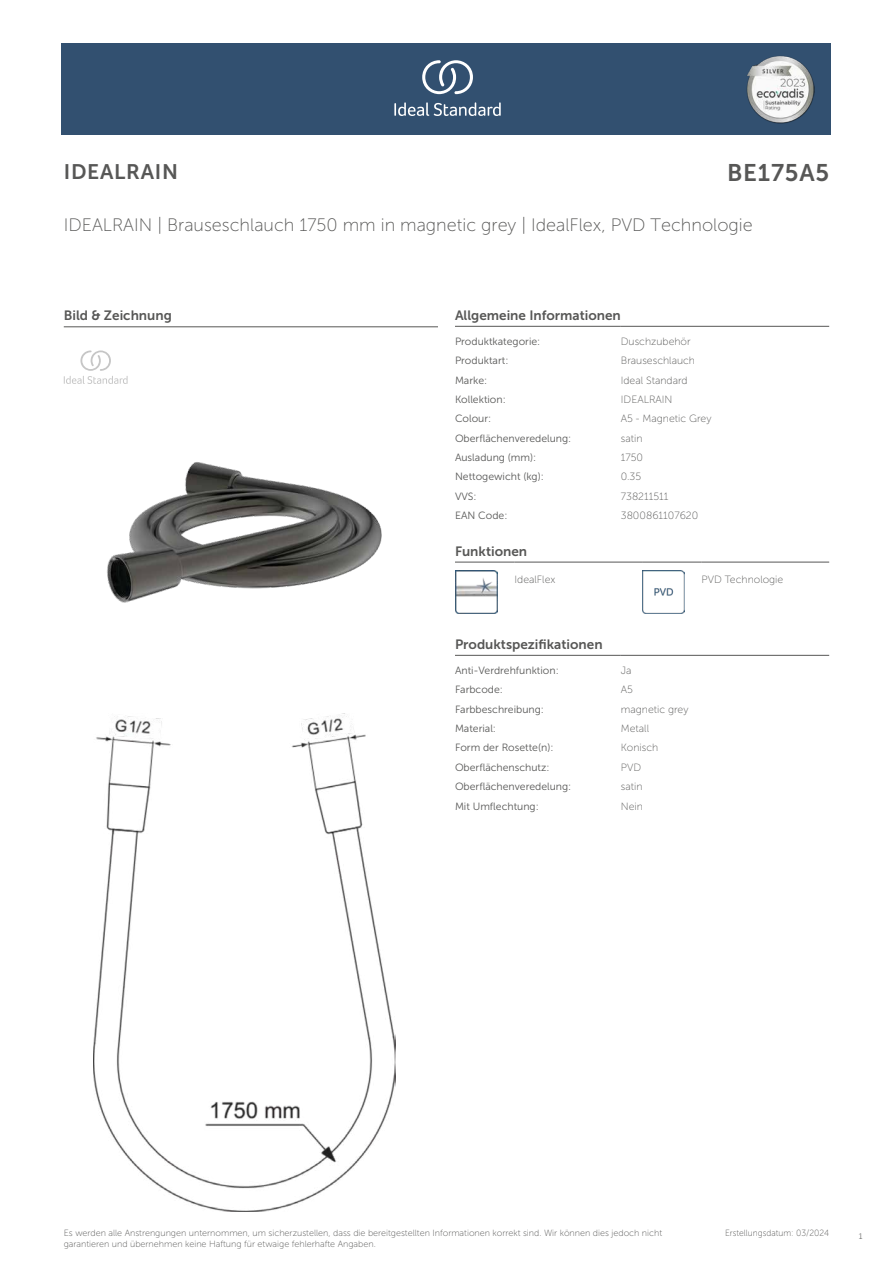
<style>
.page{position:relative;width:893px;height:1263px;background:#fff}
.page>*{position:absolute;margin:0;border:0;box-sizing:border-box;transform-origin:0 0}
.t1{font:24px "Museo Sans 700";letter-spacing:.035em;color:#575756}
.t2{font:21px "Museo Sans 700";letter-spacing:.035em;color:#575756}
.t3{font:18px "Museo Sans 100";color:#575756}
.t4{font:13.5px "Museo Sans 700";color:#575756}
.t5{font:10.5px "Museo Sans 300";color:#575756}
.t6{font:10.5px "Museo Sans 100";color:#575756}
.t7{font:9px/10.8px "Museo Sans 100";color:#575756}
.t8{font:9px "Museo Sans 100";color:#575756;scale:.95 1}
.t9{font:300 9px "Calibri";color:#575756;scale:.95 1}
</style>
<div class="page">
<div style="left:62px;top:43px;width:769px;height:91px;background:#325070"></div>
<hr style="left:455px;top:326px;width:166px;height:1px;background:#575756">
<hr style="left:621px;top:326px;width:208px;height:1px;background:#575756">
<hr style="left:455px;top:562px;width:59px;height:1px;background:#575756">
<hr style="left:514px;top:562px;width:128px;height:1px;background:#575756">
<hr style="left:642px;top:562px;width:60px;height:1px;background:#575756">
<hr style="left:702px;top:562px;width:127px;height:1px;background:#575756">
<img style="left:455px;top:571px;width:42px;height:42px">
<img style="left:642px;top:571px;width:43px;height:42px">
<hr style="left:455px;top:655px;width:166px;height:1px;background:#575756">
<hr style="left:621px;top:655px;width:208px;height:1px;background:#575756">
<img style="left:93px;top:716px;width:303px;height:495px">
<hr style="left:64px;top:327px;width:374px;height:1px;background:#575756">
<svg style="left:64px;top:350px;width:64px;height:34px"></svg>
<img style="left:107px;top:462px;width:275px;height:141px">
<svg style="left:394px;top:102px;width:107px;height:14px"></svg>
<svg style="left:422px;top:60px;width:51px;height:34px"></svg>
<img style="left:746px;top:56px;width:68px;height:67px">
<h2 class="t2" style="left:64px;top:160px;width:116px">IDEALRAIN</h2>
<h1 class="t1" style="left:727px;top:160px;width:104px">BE175A5</h1>
<h3 class="t3" style="left:64px;top:215px;width:690px">IDEALRAIN | Brauseschlauch 1750 mm in magnetic grey | IdealFlex, PVD Technologie</h3>
<p class="t4" style="left:64px;top:308px;width:110px">Bild &amp; Zeichnung</p>
<p class="t4" style="left:455px;top:308px;width:167px">Allgemeine Informationen</p>
<p class="t5" style="left:455px;top:336px;width:87px">Produktkategorie:</p>
<p class="t6" style="left:621px;top:336px;width:71px">Duschzubehör</p>
<p class="t5" style="left:455px;top:355px;width:55px">Produktart:</p>
<p class="t6" style="left:621px;top:355px;width:76px">Brauseschlauch</p>
<p class="t5" style="left:455px;top:374px;width:34px">Marke:</p>
<p class="t6" style="left:621px;top:374px;width:68px">Ideal Standard</p>
<p class="t5" style="left:455px;top:394px;width:52px">Kollektion:</p>
<p class="t6" style="left:621px;top:394px;width:53px">IDEALRAIN</p>
<p class="t5" style="left:455px;top:413px;width:38px">Colour:</p>
<p class="t6" style="left:621px;top:413px;width:92px">A5 - Magnetic Grey</p>
<p class="t5" style="left:455px;top:432px;width:118px">Oberflächenveredelung:</p>
<p class="t6" style="left:621px;top:433px;width:23px">satin</p>
<p class="t5" style="left:455px;top:452px;width:83px">Ausladung (mm):</p>
<p class="t6" style="left:621px;top:452px;width:24px">1750</p>
<p class="t5" style="left:455px;top:471px;width:90px">Nettogewicht (kg):</p>
<p class="t6" style="left:621px;top:471px;width:22px">0.35</p>
<p class="t5" style="left:455px;top:491px;width:23px">VVS:</p>
<p class="t6" style="left:621px;top:491px;width:49px">738211511</p>
<p class="t5" style="left:455px;top:510px;width:54px">EAN Code:</p>
<p class="t6" style="left:621px;top:510px;width:79px">3800861107620</p>
<p class="t4" style="left:455px;top:543px;width:74px">Funktionen</p>
<p class="t6" style="left:514px;top:574px;width:42px">IdealFlex</p>
<p class="t6" style="left:702px;top:574px;width:83px">PVD Technologie</p>
<p class="t4" style="left:455px;top:637px;width:149px">Produktspezifikationen</p>
<p class="t5" style="left:455px;top:665px;width:105px">Anti-Verdrehfunktion:</p>
<p class="t6" style="left:621px;top:665px;width:12px">Ja</p>
<p class="t5" style="left:455px;top:684px;width:49px">Farbcode:</p>
<p class="t6" style="left:621px;top:684px;width:14px">A5</p>
<p class="t5" style="left:455px;top:703px;width:90px">Farbbeschreibung:</p>
<p class="t6" style="left:621px;top:703px;width:69px">magnetic grey</p>
<p class="t5" style="left:455px;top:723px;width:43px">Material:</p>
<p class="t6" style="left:621px;top:723px;width:30px">Metall</p>
<p class="t5" style="left:455px;top:742px;width:100px">Form der Rosette(n):</p>
<p class="t6" style="left:621px;top:742px;width:39px">Konisch</p>
<p class="t5" style="left:455px;top:761px;width:96px">Oberflächenschutz:</p>
<p class="t6" style="left:621px;top:762px;width:22px">PVD</p>
<p class="t5" style="left:455px;top:781px;width:118px">Oberflächenveredelung:</p>
<p class="t6" style="left:621px;top:781px;width:23px">satin</p>
<p class="t5" style="left:455px;top:800px;width:85px">Mit Umflechtung:</p>
<p class="t6" style="left:621px;top:800px;width:24px">Nein</p>
<p class="t7" style="left:64px;top:1227px;width:600px">Es werden alle Anstrengungen unternommen, um sicherzustellen, dass die bereitgestellten Informationen korrekt sind. Wir können dies jedoch nicht garantieren und übernehmen keine Haftung für etwaige fehlerhafte Angaben.</p>
<p class="t8" style="left:725px;top:1228px;width:111px">Erstellungsdatum: 03/2024</p>
<p class="t9" style="left:858px;top:1230px;width:6px">1</p>
</div>
